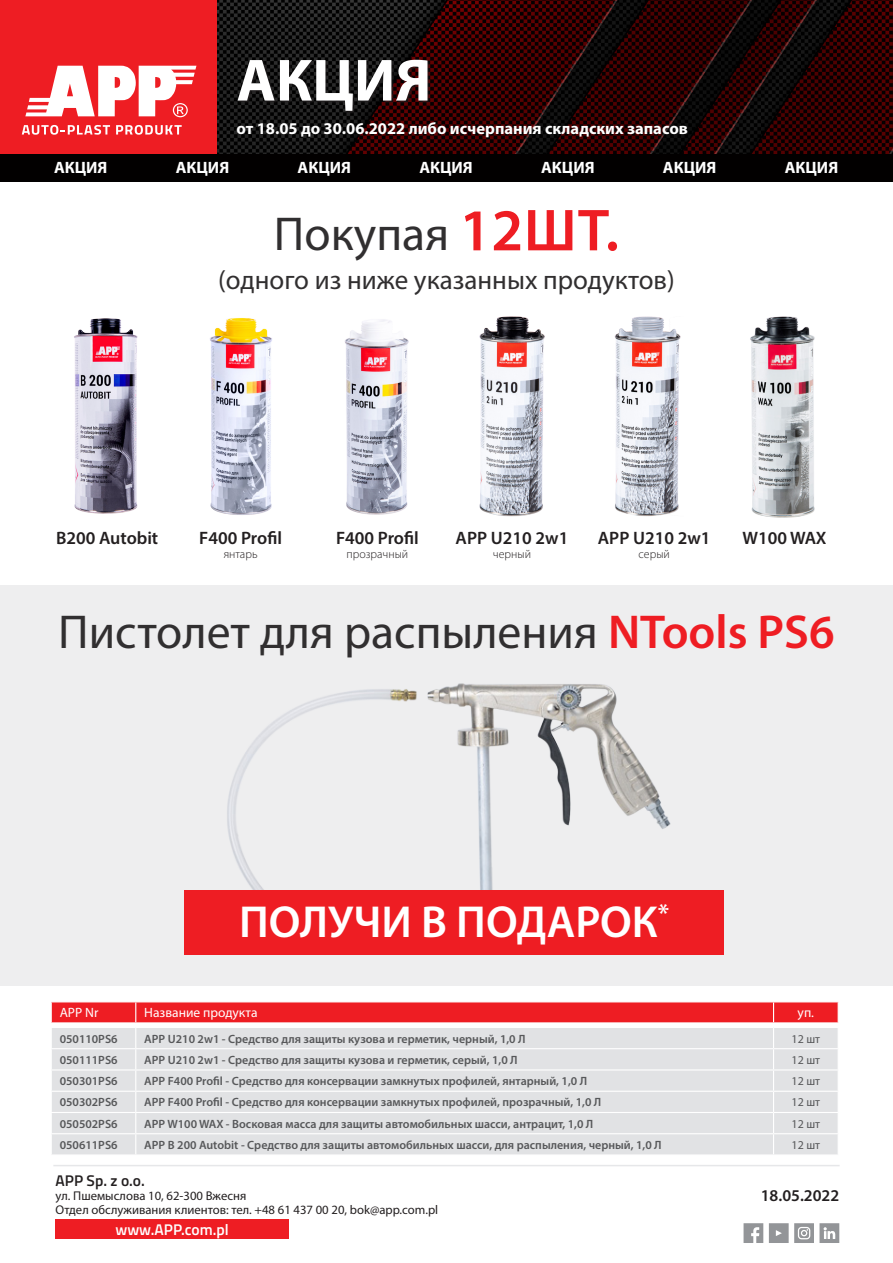
<style>
.page{position:relative;width:893px;height:1263px;background:#fff}
.page>*{position:absolute;margin:0;border:0;box-sizing:border-box;transform-origin:0 0}
.t1{font:700 60px "Myriad Pro";color:#fff}
.t2{font:47.7px "Myriad Pro";color:#312f30}
.t3{font:600 45px "Myriad Pro";color:#fff}
.t4{font:27px "Myriad Pro";color:#312f30}
.t5{font:600 18px "Myriad Pro";color:#231f20}
.t6{font:700 16.5px "Myriad Pro";color:#fff}
.t7{font:600 16.5px "Myriad Pro";color:#231f20}
.t8{font:600 15.45px "Titillium";color:#fff}
.t9{font:600 15.45px "Titillium";color:#231f20}
.t10{font:13.5px "Myriad Pro";color:#fff}
.t11{font:12.75px "Myriad Pro";color:#231f20}
.t12{font:600 12px "Myriad Pro";color:#57585a}
.t13{font:300 12px "Myriad Pro";color:#231f20}
.t14{font:12px "Myriad Pro";color:#57585a}
.s1{font-weight:600;font-size:59.7px;color:#ee1d23}
.s2{font-weight:600;color:#ee1d23}
</style>
<div class="page">
<div style="left:0;top:586px;width:893px;height:400px;background:#eeeeef"></div>
<img style="left:184px;top:683px;width:540px;height:272px">
<hr style="left:53px;top:1165px;width:787px;height:1px;background:#e6e7e9">
<svg style="left:743px;top:1223px;width:20px;height:20px"></svg>
<svg style="left:769px;top:1223px;width:70px;height:20px"></svg>
<svg style="left:51px;top:1002px;width:788px;height:152px;background:#e5cacd"></svg>
<img style="left:216px;top:0;width:677px;height:154px">
<div style="left:238px;top:59px;width:192px;height:56px;background:#231f20;opacity:.75"></div>
<div style="left:0;top:154px;width:893px;height:28px;background:#020000"></div>
<div style="left:0;top:0;width:216px;height:154px;background:#ee1d23"></div>
<svg style="left:22px;top:125px;width:88px;height:10px"></svg>
<svg style="left:116px;top:125px;width:66px;height:10px"></svg>
<svg style="left:25px;top:66px;width:171px;height:51px"></svg>
<img style="left:479px;top:316px;width:66px;height:201px">
<img style="left:614px;top:316px;width:67px;height:200px">
<img style="left:210px;top:318px;width:62px;height:197px">
<img style="left:344px;top:319px;width:65px;height:196px">
<img style="left:750px;top:316px;width:65px;height:202px">
<img style="left:74px;top:318px;width:64px;height:196px">
<div style="left:184px;top:890px;width:540px;height:64px;background:#ee1d23"></div>
<div style="left:56px;top:1219px;width:233px;height:20px;background:#ee1d23"></div>
<p class="t1" style="left:237px;top:41px;width:196px">АКЦИЯ</p>
<p class="t6" style="left:237px;top:117px;width:453px">от 18.05 до 30.06.2022 либо исчерпания складских запасов</p>
<p class="t6" style="left:54px;top:156px;width:55px">АКЦИЯ</p>
<p class="t6" style="left:176px;top:156px;width:55px">АКЦИЯ</p>
<p class="t6" style="left:298px;top:156px;width:55px">АКЦИЯ</p>
<p class="t6" style="left:419px;top:156px;width:55px">АКЦИЯ</p>
<p class="t6" style="left:541px;top:156px;width:55px">АКЦИЯ</p>
<p class="t6" style="left:663px;top:156px;width:55px">АКЦИЯ</p>
<p class="t6" style="left:785px;top:156px;width:55px">АКЦИЯ</p>
<p class="t2" style="left:274px;top:205px;width:347px">Покупая <span class="s1">12ШТ.</span></p>
<p class="t4" style="left:218px;top:264px;width:458px">(одного из ниже указанных продуктов)</p>
<p class="t5" style="left:56px;top:526px;width:104px">B200 Autobit</p>
<p class="t5" style="left:199px;top:526px;width:84px">F400 Profil</p>
<p class="t13" style="left:224px;top:547px;width:35px">янтарь</p>
<p class="t5" style="left:336px;top:526px;width:84px">F400 Profil</p>
<p class="t13" style="left:347px;top:547px;width:63px">прозрачный</p>
<p class="t5" style="left:456px;top:526px;width:114px">APP U210 2w1</p>
<p class="t13" style="left:493px;top:547px;width:40px">черный</p>
<p class="t5" style="left:598px;top:526px;width:114px">APP U210 2w1</p>
<p class="t13" style="left:639px;top:547px;width:33px">серый</p>
<p class="t5" style="left:742px;top:526px;width:86px">W100 WAX</p>
<p class="t2" style="left:58px;top:603px;width:778px">Пистолет для распыления <span class="s2">NTools PS6</span></p>
<p class="t3" style="left:239px;top:893px;width:432px">ПОЛУЧИ В ПОДАРОК<sup>*</sup></p>
<p class="t10" style="left:60px;top:1005px;width:40px">APP Nr</p>
<p class="t10" style="left:144px;top:1005px;width:115px">Название продукта</p>
<p class="t10" style="left:798px;top:1005px;width:18px">уп.</p>
<p class="t12" style="left:60px;top:1031px;width:59px">050110PS6</p>
<p class="t12" style="left:144px;top:1031px;width:383px">APP U210 2w1 - Средство для защиты кузова и герметик, черный, 1,0 Л</p>
<p class="t14" style="left:792px;top:1031px;width:30px">12 шт</p>
<p class="t12" style="left:60px;top:1052px;width:59px">050111PS6</p>
<p class="t12" style="left:144px;top:1052px;width:375px">APP U210 2w1 - Средство для защиты кузова и герметик, серый, 1,0 Л</p>
<p class="t14" style="left:792px;top:1052px;width:30px">12 шт</p>
<p class="t12" style="left:60px;top:1073px;width:59px">050301PS6</p>
<p class="t12" style="left:144px;top:1073px;width:444px">APP F400 Profil - Средство для консервации замкнутых профилей, янтарный, 1,0 Л</p>
<p class="t14" style="left:792px;top:1074px;width:30px">12 шт</p>
<p class="t12" style="left:60px;top:1095px;width:59px">050302PS6</p>
<p class="t12" style="left:144px;top:1095px;width:459px">APP F400 Profil - Средство для консервации замкнутых профилей, прозрачный, 1,0 Л</p>
<p class="t14" style="left:792px;top:1095px;width:30px">12 шт</p>
<p class="t12" style="left:60px;top:1116px;width:59px">050502PS6</p>
<p class="t12" style="left:144px;top:1116px;width:451px">APP W100 WAX - Восковая масса для защиты автомобильных шасси, антрацит, 1,0 Л</p>
<p class="t14" style="left:792px;top:1116px;width:30px">12 шт</p>
<p class="t12" style="left:60px;top:1137px;width:59px">050611PS6</p>
<p class="t12" style="left:144px;top:1137px;width:519px">APP B 200 Autobit - Средство для защиты автомобильных шасси, для распыления, черный, 1,0 Л</p>
<p class="t14" style="left:792px;top:1137px;width:30px">12 шт</p>
<p class="t9" style="left:56px;top:1169px;width:91px">APP Sp. z o.o.</p>
<p class="t11" style="left:56px;top:1188px;width:192px">ул. Пшемыслова 10, 62-300 Вжесня</p>
<p class="t11" style="left:56px;top:1202px;width:384px">Отдел обслуживания клиентов: тел. +48 61 437 00 20, bok@app.com.pl</p>
<p class="t8" style="left:115px;top:1218px;width:115px">www.APP.com.pl</p>
<p class="t7" style="left:761px;top:1185px;width:80px">18.05.2022</p>
</div>
